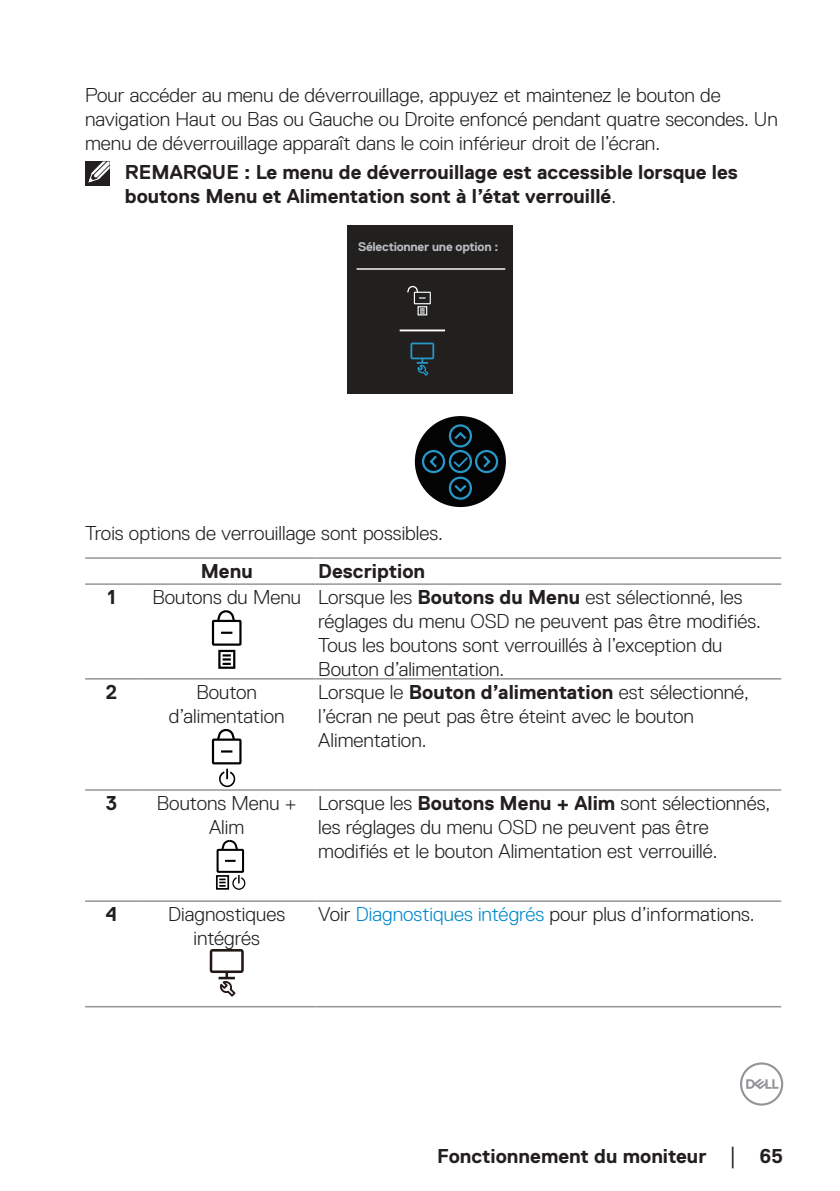
<style>
.page{position:relative;width:840px;height:1191px;background:#fff}
.page>*{position:absolute;margin:0;border:0;box-sizing:border-box;transform-origin:0 0}
.text{font:300 20px/24px "Dell Replica";color:#231f20}
.text-2{font:700 20px/24px "Dell Replica";color:#231f20}
.Table_Paragraph{font:300 20px "Dell Replica";color:#231f20}
.Table_Head{font:700 20px "Dell Replica";color:#231f20}
.t1{font:700 12.6px "Dell Replica";letter-spacing:-.02em;color:#babdc2}
.s1{font-weight:300}
.s2{font-weight:700}
.s3{color:#0087cb}
.s4{font-family:"Times New Roman";font-weight:400;font-size:18px}
</style>
<div class="page">
<svg style="left:740px;top:1062px;width:42px;height:43px"></svg>
<div style="left:85px;top:162px;width:24px;height:24px;background:#231f20"></div>
<svg style="left:87px;top:161px;width:23px;height:22px"></svg>
<div style="left:346px;top:225px;width:166px;height:169px;background:#21201f"></div>
<div style="left:413px;top:292px;width:17px;height:12px;border:1px solid #fff"></div>
<svg style="left:407px;top:285px;width:18px;height:13px"></svg>
<div style="left:417px;top:306px;width:10px;height:9px;border:1px solid #fff"></div>
<svg style="left:420px;top:308px;width:4px;height:5px"></svg>
<hr style="left:399px;top:329px;width:46px;height:2px;background:#fff">
<div style="left:414px;top:416px;width:91px;height:91px;background:#030303;border-radius:50%"></div>
<svg style="left:420px;top:423px;width:79px;height:78px"></svg>
<hr style="left:356px;top:268px;width:149px;height:2px;background:#fff">
<svg style="left:410px;top:342px;width:24px;height:34px"></svg>
<hr style="left:85px;top:557px;width:53px;height:2px;background:#939598">
<hr style="left:138px;top:557px;width:177px;height:2px;background:#939598">
<hr style="left:315px;top:557px;width:465px;height:2px;background:#939598">
<hr style="left:85px;top:583px;width:53px;height:2px;background:#939598">
<hr style="left:138px;top:583px;width:177px;height:2px;background:#939598">
<hr style="left:315px;top:583px;width:465px;height:2px;background:#939598">
<hr style="left:85px;top:678px;width:53px;height:1px;background:#939598">
<hr style="left:138px;top:678px;width:177px;height:1px;background:#939598">
<hr style="left:315px;top:678px;width:465px;height:1px;background:#939598">
<hr style="left:85px;top:789px;width:53px;height:1px;background:#939598">
<hr style="left:138px;top:789px;width:177px;height:1px;background:#939598">
<hr style="left:315px;top:789px;width:465px;height:1px;background:#939598">
<hr style="left:85px;top:900px;width:53px;height:2px;background:#939598">
<hr style="left:138px;top:900px;width:177px;height:2px;background:#939598">
<hr style="left:315px;top:900px;width:465px;height:2px;background:#939598">
<hr style="left:85px;top:1006px;width:53px;height:1px;background:#939598">
<hr style="left:138px;top:1006px;width:177px;height:1px;background:#939598">
<hr style="left:315px;top:1006px;width:465px;height:1px;background:#939598">
<div style="left:212px;top:620px;width:29px;height:25px;border:2px solid #000"></div>
<svg style="left:221px;top:631px;width:11px;height:3px"></svg>
<svg style="left:216px;top:610px;width:20px;height:13px"></svg>
<div style="left:218px;top:650px;width:17px;height:19px;border:2px solid #000"></div>
<svg style="left:222px;top:654px;width:9px;height:11px"></svg>
<div style="left:212px;top:738px;width:29px;height:26px;border:2px solid #000"></div>
<svg style="left:221px;top:750px;width:11px;height:2px"></svg>
<svg style="left:216px;top:728px;width:20px;height:13px"></svg>
<svg style="left:219px;top:768px;width:16px;height:19px"></svg>
<div style="left:216px;top:849px;width:28px;height:24px;border:2px solid #000"></div>
<svg style="left:225px;top:860px;width:10px;height:2px"></svg>
<svg style="left:220px;top:839px;width:19px;height:13px"></svg>
<div style="left:216px;top:875px;width:13px;height:14px;border:2px solid #000"></div>
<svg style="left:219px;top:878px;width:6px;height:8px"></svg>
<svg style="left:232px;top:875px;width:13px;height:14px"></svg>
<svg style="left:209px;top:949px;width:34px;height:47px"></svg>
<p class="text" style="left:85px;top:83px;width:693px">Pour accéder au menu de déverrouillage, appuyez et maintenez le bouton de navigation Haut ou Bas ou Gauche ou Droite enfoncé pendant quatre secondes. Un menu de déverrouillage apparaît dans le coin inférieur droit de l’écran.</p>
<p class="text-2" style="left:125px;top:160px;width:614px">REMARQUE : Le menu de déverrouillage est accessible lorsque les boutons Menu et Alimentation sont à l’état verrouillé<span class="s1">.</span></p>
<p class="t1" style="left:358px;top:239px;width:142px">Sélectionner une option :</p>
<p class="text" style="left:85px;top:521px;width:359px">Trois options de verrouillage sont possibles.</p>
<p class="Table_Head" style="left:200px;top:560px;width:54px">Menu</p>
<p class="Table_Head" style="left:318px;top:560px;width:108px">Description</p>
<p class="text-2" style="left:107px;top:585px;width:10px">1</p>
<p class="text" style="left:152px;top:585px;width:150px">Boutons du Menu</p>
<p class="text" style="left:318px;top:585px;width:444px">Lorsque les <span class="s2">Boutons du Menu</span> est sélectionné, les réglages du menu OSD ne peuvent pas être modifiés.<br>Tous les boutons sont verrouillés à l’exception du Bouton d’alimentation.</p>
<p class="text-2" style="left:106px;top:680px;width:13px">2</p>
<p class="text" style="left:169px;top:680px;width:117px;text-align:center">Bouton d’alimentation</p>
<p class="text" style="left:318px;top:680px;width:432px">Lorsque le <span class="s2">Bouton d’alimentation</span> est sélectionné, l’écran ne peut pas être éteint avec le bouton<br>Alimentation.</p>
<p class="text-2" style="left:106px;top:791px;width:13px">3</p>
<p class="text" style="left:157px;top:791px;width:141px;text-align:center">Boutons Menu +<br>Alim</p>
<p class="text" style="left:318px;top:791px;width:453px">Lorsque les <span class="s2">Boutons Menu + Alim</span> sont sélectionnés, les réglages du menu OSD ne peuvent pas être modifiés et le bouton Alimentation est verrouillé.</p>
<p class="text-2" style="left:106px;top:902px;width:13px">4</p>
<p class="text" style="left:168px;top:902px;width:118px;text-align:center">Diagnostiques intégrés</p>
<p class="Table_Paragraph" style="left:318px;top:903px;width:437px">Voir <span class="s3">Diagnostiques intégrés</span> pour plus d’informations.</p>
<p class="text-2" style="left:437px;top:1143px;width:347px">Fonctionnement du moniteur <span class="s4">│</span> 65</p>
</div>
